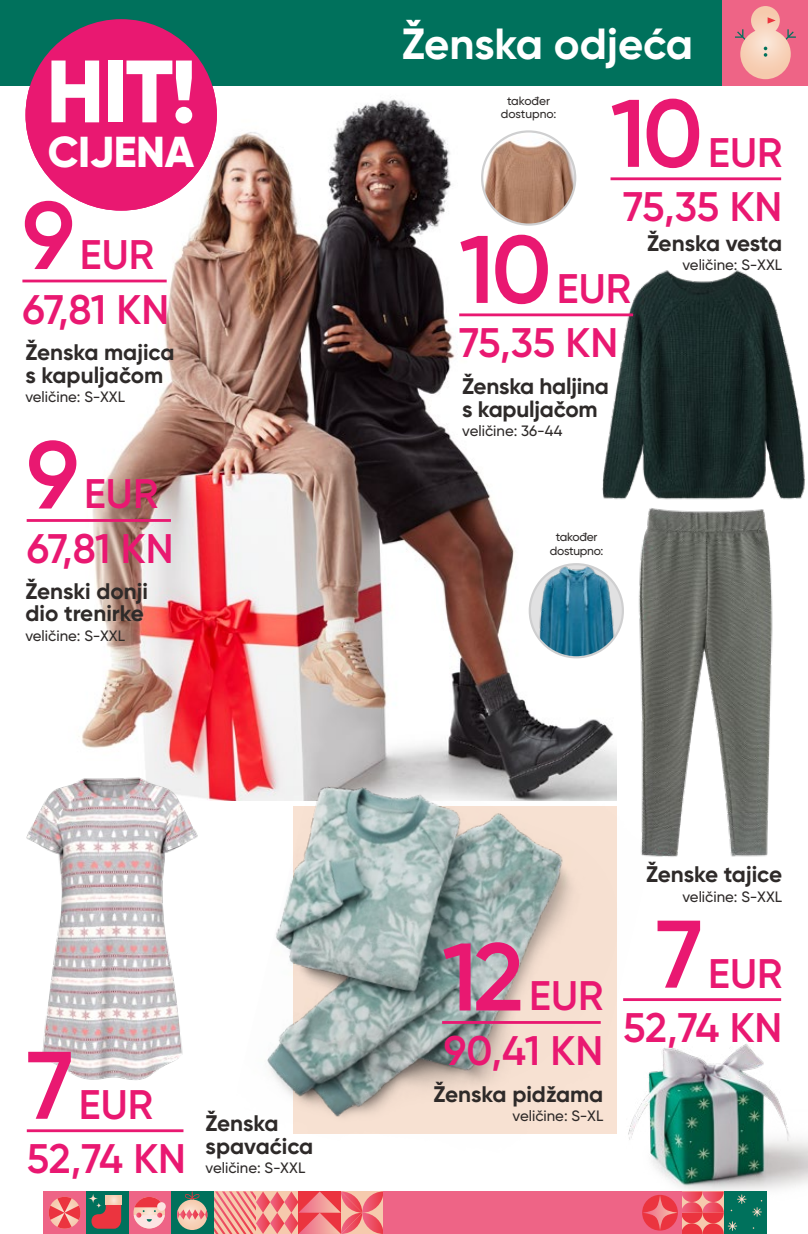
<style>
.page{position:relative;width:808px;height:1234px;background:#fff}
.page>*{position:absolute;margin:0;border:0;box-sizing:border-box;transform-origin:0 0}
.t1{font:600 95.7px "Gilroy";color:#e91871}
.t2{font:800 88.2px "Gilroy";color:#fff}
.t3{font:700 63px "Gilroy";color:#fff}
.t4{font:700 43.5px "Gilroy";letter-spacing:-.005em;color:#fff}
.t5{font:800 43.2px "Gilroy";letter-spacing:-.01em;color:#fff}
.t6{font:600 41.25px/54.6px "Gilroy";color:#e91871}
.t7{font:800 33.75px "Gilroy";letter-spacing:.01em;color:#fff}
.t8{font:700 22.5px/22.5px "Gilroy";letter-spacing:-.005em;color:#2e2a29}
.t9{font:500 15px "Gilroy";color:#2e2a29}
.t10{font:500 12px/13.5px "Gilroy";color:#2e2a29;text-align:center}
.t11{font:500 12px/13.5px "Gilroy";letter-spacing:-.02em;color:#2e2a29;text-align:center}
</style>
<div class="page">
<img style="left:53px;top:85px;width:563px;height:715px">
<img style="left:620px;top:533px;width:153px;height:324px">
<img style="left:575px;top:265px;width:230px;height:268px">
<img style="left:26px;top:772px;width:192px;height:308px">
<img style="left:231px;top:684px;width:441px;height:450px">
<img style="left:556px;top:950px;width:252px;height:277px">
<img style="left:789px;top:265px;width:16px;height:2px">
<img style="left:482px;top:131px;width:93px;height:93px;border-radius:47px">
<div style="left:481px;top:130px;width:95px;height:96px;border:2px solid #cfcfd0;border-radius:50%"></div>
<img style="left:530px;top:564px;width:93px;height:93px;border-radius:47px">
<div style="left:529px;top:563px;width:95px;height:95px;border:2px solid #cfcfd0;border-radius:50%"></div>
<div style="left:0;top:0;width:808px;height:85px;background:#00715c"></div>
<div style="left:723px;top:0;width:85px;height:85px;background:#ee6486"></div>
<svg style="left:735px;top:6px;width:61px;height:73px"></svg>
<div style="left:128px;top:1191px;width:43px;height:42px;background:#ee6486"></div>
<svg style="left:134px;top:1197px;width:31px;height:31px"></svg>
<svg style="left:157px;top:1201px;width:9px;height:9px"></svg>
<div style="left:639px;top:1191px;width:42px;height:42px;background:#ee6486"></div>
<div style="left:642px;top:1194px;width:36px;height:36px;background:#eb343f;border-radius:50%"></div>
<svg style="left:642px;top:1194px;width:36px;height:35px"></svg>
<div style="left:171px;top:1191px;width:42px;height:42px;background:#00715c"></div>
<svg style="left:185px;top:1191px;width:15px;height:8px"></svg>
<svg style="left:177px;top:1199px;width:30px;height:30px"></svg>
<svg style="left:177px;top:1208px;width:30px;height:11px"></svg>
<svg style="left:213px;top:1191px;width:170px;height:42px;background:#ef8381"></svg>
<div style="left:86px;top:1191px;width:42px;height:42px;background:#00715c"></div>
<svg style="left:88px;top:1194px;width:33px;height:34px"></svg>
<div style="left:43px;top:1191px;width:43px;height:42px;background:#ee6486"></div>
<svg style="left:49px;top:1197px;width:32px;height:31px"></svg>
<div style="left:724px;top:1191px;width:42px;height:42px;background:#00715c"></div>
<svg style="left:681px;top:1191px;width:65px;height:42px"></svg>
<svg style="left:752px;top:1200px;width:10px;height:16px"></svg>
<div style="left:383px;top:1191px;width:256px;height:42px;background:#ee6486"></div>
<div style="left:26px;top:19px;width:191px;height:191px;background:#e91871;border-radius:50%"></div>
<hr style="left:27px;top:519px;width:144px;height:2px;background:#e91871">
<hr style="left:27px;top:1128px;width:156px;height:3px;background:#e91871">
<hr style="left:442px;top:1020px;width:159px;height:3px;background:#e91871">
<hr style="left:22px;top:279px;width:145px;height:3px;background:#e91871">
<hr style="left:459px;top:313px;width:174px;height:3px;background:#e91871">
<hr style="left:610px;top:177px;width:171px;height:3px;background:#e91871">
<hr style="left:623px;top:997px;width:158px;height:3px;background:#e91871">
<h3 class="t3" style="left:389px;top:6px;width:391px">Nazwa/hasło</h3>
<h3 class="t4" style="left:402px;top:17px;width:293px">Ženska odjeća</h3>
<h2 class="t2" style="left:46px;top:36px;width:152px">HIT!</h2>
<h3 class="t5" style="left:48px;top:124px;width:148px">CIJENA</h3>
<p class="t10" style="left:501px;top:94px;width:57px">također dostupno:</p>
<h1 class="t1" style="left:610px;top:74px;width:94px">10</h1>
<h3 class="t6" style="left:623px;top:125px;width:161px;text-align:right">EUR<br>75,35 KN</h3>
<h3 class="t7" style="left:48px;top:132px;width:148px">CENOWY</h3>
<h1 class="t1" style="left:22px;top:176px;width:54px">9</h1>
<p class="t8" style="left:647px;top:231px;width:137px">Ženska vesta</p>
<p class="t9" style="left:682px;top:255px;width:101px">veličine: S-XXL</p>
<h3 class="t6" style="left:22px;top:227px;width:148px;text-indent:57px">EUR<br>67,81 KN</h3>
<h1 class="t1" style="left:459px;top:210px;width:94px">10</h1>
<h3 class="t6" style="left:459px;top:261px;width:173px;text-indent:98px">EUR<br>75,35 KN</h3>
<p class="t8" style="left:25px;top:341px;width:151px">Ženska majica s kapuljačom</p>
<p class="t9" style="left:25px;top:387px;width:101px">veličine: S-XXL</p>
<p class="t8" style="left:462px;top:374px;width:148px">Ženska haljina s kapuljačom</p>
<p class="t9" style="left:462px;top:421px;width:102px">veličine: 36-44</p>
<h1 class="t1" style="left:27px;top:415px;width:54px">9</h1>
<h3 class="t6" style="left:27px;top:466px;width:148px;text-indent:57px">EUR<br>67,81 KN</h3>
<p class="t8" style="left:25px;top:579px;width:124px">Ženski donji dio trenirke</p>
<p class="t9" style="left:25px;top:626px;width:101px">veličine: S-XXL</p>
<h1 class="t1" style="left:27px;top:1025px;width:48px">7</h1>
<h3 class="t6" style="left:27px;top:1076px;width:161px;text-align:center">EUR<br>52,74 KN</h3>
<p class="t8" style="left:206px;top:1111px;width:109px">Ženska spavaćica</p>
<p class="t9" style="left:206px;top:1158px;width:101px">veličine: S-XXL</p>
<p class="t11" style="left:550px;top:530px;width:55px">također dostupno:</p>
<h1 class="t1" style="left:442px;top:917px;width:83px">12</h1>
<h3 class="t6" style="left:444px;top:968px;width:161px;text-align:right">EUR<br>90,41 KN</h3>
<p class="t8" style="left:434px;top:1082px;width:171px">Ženska pidžama</p>
<p class="t9" style="left:512px;top:1106px;width:92px">veličine: S-XL</p>
<p class="t8" style="left:646px;top:862px;width:138px">Ženske tajice</p>
<p class="t9" style="left:682px;top:886px;width:101px">veličine: S-XXL</p>
<h1 class="t1" style="left:656px;top:894px;width:48px">7</h1>
<h3 class="t6" style="left:623px;top:945px;width:161px;text-align:right">EUR<br>52,74 KN</h3>
</div>
